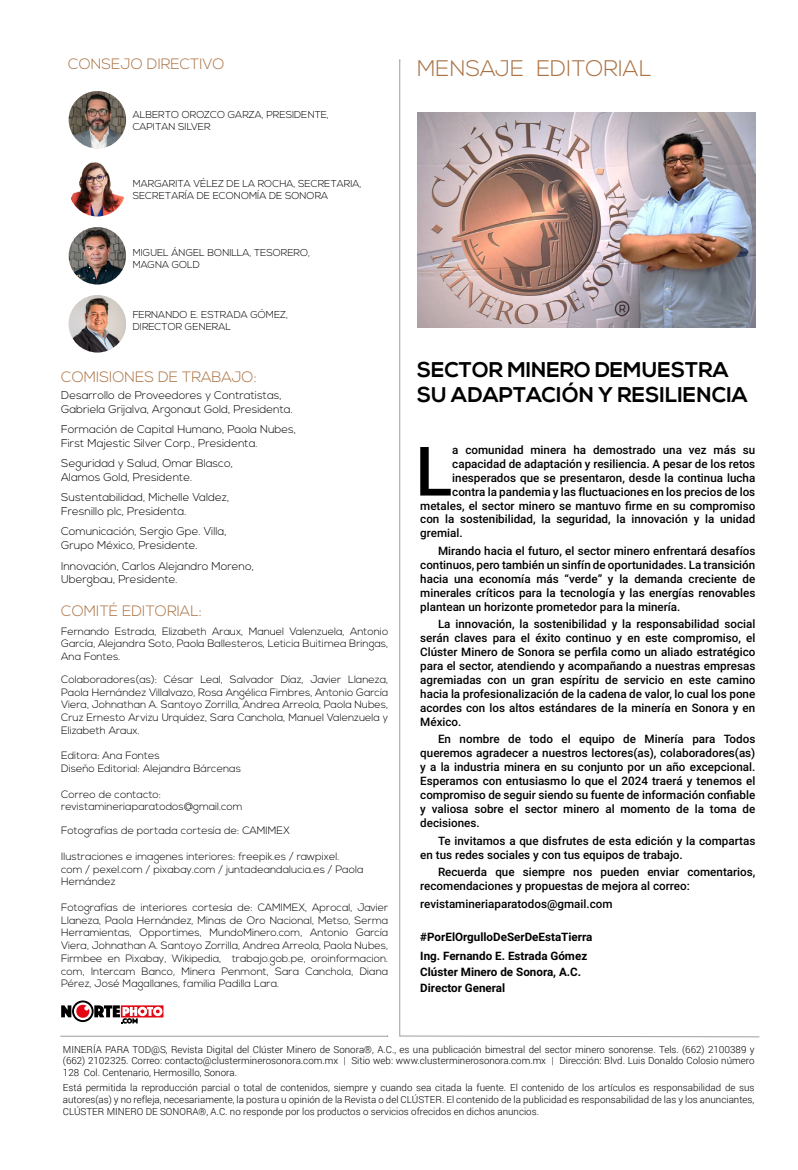
<style>
.page{position:relative;width:798px;height:1170px;background:#fff}
.page>*{position:absolute;margin:0;border:0;box-sizing:border-box;transform-origin:0 0}
.t1{font:500 68.25px "Roboto";color:#000}
.t2{font:300 22.5px "Nexa";color:#aa7142}
.t3{font:700 21.25px/25.5px "Nexa";color:#000}
.t4{font:300 15px "Nexa";color:#aa7142}
.t5{font:500 11.62px/14px "Roboto";color:#000;text-align:justify}
.t6{font:700 11.62px/19.2px "Roboto";color:#000}
.t7{font:300 11.25px/13.5px "Nexa";color:#000}
.t8{font:300 10.62px/12.8px "Nexa";color:#000;text-align:justify}
.t9{font:300 10px/12px "Nexa";color:#000}
.t10{font:300 9.75px/11.8px "Roboto";color:#000;text-align:justify}
</style>
<div class="page">
<svg style="left:399px;top:60px;width:360px;height:977px"></svg>
<img style="left:69px;top:159px;width:57px;height:57px;border-radius:29px">
<img style="left:69px;top:227px;width:57px;height:57px;border-radius:29px">
<hr style="left:60px;top:1035px;width:327px;height:1px;background:#9d9d9c">
<img style="left:69px;top:91px;width:57px;height:57px;border-radius:29px">
<img style="left:69px;top:295px;width:57px;height:57px;border-radius:29px">
<svg style="left:61px;top:1000px;width:102px;height:23px"></svg>
<img style="left:417px;top:112px;width:338px;height:215px">
<p class="t4" style="left:68px;top:55px;width:158px">CONSEJO DIRECTIVO</p>
<p class="t9" style="left:133px;top:109px;width:198px">ALBERTO OROZCO GARZA, PRESIDENTE,<br>CAPITAN SILVER</p>
<p class="t9" style="left:133px;top:178px;width:230px">MARGARITA VÉLEZ DE LA ROCHA, SECRETARIA,<br>SECRETARÍA DE ECONOMÍA DE SONORA</p>
<p class="t9" style="left:133px;top:246px;width:179px">MIGUEL ÁNGEL BONILLA, TESORERO,<br>MAGNA GOLD</p>
<p class="t9" style="left:133px;top:309px;width:157px">FERNANDO E. ESTRADA GÓMEZ,<br>DIRECTOR GENERAL</p>
<p class="t4" style="left:61px;top:368px;width:197px">COMISIONES DE TRABAJO:</p>
<p class="t7" style="left:61px;top:389px;width:233px">Desarrollo de Proveedores y Contratistas,<br>Gabriela Grijalva, Argonaut Gold, Presidenta.</p>
<p class="t7" style="left:61px;top:423px;width:236px">Formación de Capital Humano, Paola Nubes,<br>First Majestic Silver Corp., Presidenta.</p>
<p class="t7" style="left:61px;top:457px;width:173px">Seguridad y Salud, Omar Blasco,<br>Alamos Gold, Presidente.</p>
<p class="t7" style="left:61px;top:491px;width:169px">Sustentabilidad, Michelle Valdez,<br>Fresnillo plc, Presidenta.</p>
<p class="t7" style="left:61px;top:525px;width:167px">Comunicación, Sergio Gpe. Villa,<br>Grupo México, Presidente.</p>
<p class="t7" style="left:61px;top:559px;width:194px">Innovación, Carlos Alejandro Moreno,<br>Ubergbau, Presidente.</p>
<p class="t4" style="left:61px;top:602px;width:142px">COMITÉ EDITORIAL:</p>
<p class="t8" style="left:61px;top:625px;width:328px">Fernando Estrada, Elizabeth Araux, Manuel Valenzuela, Antonio García, Alejandra Soto, Paola Ballesteros, Leticia Buitimea Bringas, Ana Fontes.</p>
<p class="t8" style="left:61px;top:673px;width:328px">Colaboradores(as): César Leal, Salvador Díaz, Javier Llaneza, Paola Hernández Villalvazo, Rosa Angélica Fimbres, Antonio García Viera, Johnathan A. Santoyo Zorrilla, Andrea Arreola, Paola Nubes, Cruz Ernesto Arvizu Urquídez, Sara Canchola, Manuel Valenzuela y Elizabeth Araux.</p>
<p class="t8" style="left:61px;top:749px;width:181px">Editora: Ana Fontes<br>Diseño Editorial: Alejandra Bárcenas</p>
<p class="t8" style="left:61px;top:788px;width:183px">Correo de contacto: revistamineriaparatodos@gmail.com</p>
<p class="t8" style="left:61px;top:824px;width:230px">Fotografías de portada cortesía de: CAMIMEX</p>
<p class="t8" style="left:61px;top:850px;width:304px;text-align:left">Ilustraciones e imagenes interiores: freepik.es / rawpixel. com / pexel.com / pixabay.com / juntadeandalucia.es / Paola<br>Hernández</p>
<p class="t8" style="left:61px;top:901px;width:328px">Fotografías de interiores cortesía de: CAMIMEX, Aprocal, Javier Llaneza, Paola Hernández, Minas de Oro Nacional, Metso, Serma Herramientas, Opportimes, MundoMinero.com, Antonio García Viera, Johnathan A. Santoyo Zorrilla, Andrea Arreola, Paola Nubes, Firmbee en Pixabay, Wikipedia, trabajo.gob.pe, oroinformacion. com, Intercam Banco, Minera Penmont, Sara Canchola, Diana Pérez, José Magallanes, familia Padilla Lara.</p>
<h2 class="t2" style="left:417px;top:56px;width:236px">MENSAJE EDITORIAL</h2>
<h3 class="t3" style="left:417px;top:357px;width:332px">SECTOR MINERO DEMUESTRA<br>SU ADAPTACIÓN Y RESILIENCIA</h3>
<h1 class="t1" style="left:415px;top:423px;width:38px">L</h1>
<p class="t5" style="left:452px;top:442px;width:304px">a comunidad minera ha demostrado una vez más su</p>
<p class="t5" style="left:452px;top:456px;width:304px">capacidad de adaptación y resiliencia. A pesar de los retos</p>
<p class="t5" style="left:452px;top:470px;width:304px">inesperados que se presentaron, desde la continua lucha</p>
<p class="t5" style="left:452px;top:484px;width:304px">contra la pandemia y las fluctuaciones en los precios de los</p>
<p class="t5" style="left:420px;top:498px;width:336px">metales, el sector minero se mantuvo firme en su compromiso</p>
<p class="t5" style="left:420px;top:512px;width:336px">con la sostenibilidad, la seguridad, la innovación y la unidad</p>
<p class="t5" style="left:420px;top:526px;width:44px">gremial.</p>
<p class="t5" style="left:420px;top:543px;width:336px;text-indent:18px">Mirando hacia el futuro, el sector minero enfrentará desafíos continuos, pero también un sinfín de oportunidades. La transición hacia una economía más “verde” y la demanda creciente de minerales críticos para la tecnología y las energías renovables plantean un horizonte prometedor para la minería.</p>
<p class="t5" style="left:420px;top:616px;width:336px;text-indent:18px">La innovación, la sostenibilidad y la responsabilidad social serán claves para el éxito continuo y en este compromiso, el Clúster Minero de Sonora se perfila como un aliado estratégico para el sector, atendiendo y acompañando a nuestras empresas agremiadas con un gran espíritu de servicio en este camino hacia la profesionalización de la cadena de valor, lo cual los pone acordes con los altos estándares de la minería en Sonora y en México.</p>
<p class="t5" style="left:420px;top:731px;width:336px;text-indent:18px">En nombre de todo el equipo de Minería para Todos queremos agradecer a nuestros lectores(as), colaboradores(as) y a la industria minera en su conjunto por un año excepcional.<br>Esperamos con entusiasmo lo que el 2024 traerá y tenemos el compromiso de seguir siendo su fuente de información confiable y valiosa sobre el sector minero al momento de la toma de decisiones.</p>
<p class="t5" style="left:420px;top:833px;width:336px;text-indent:18px">Te invitamos a que disfrutes de esta edición y la compartas en tus redes sociales y con tus equipos de trabajo.</p>
<p class="t5" style="left:420px;top:864px;width:336px;text-indent:18px">Recuerda que siempre nos pueden enviar comentarios, recomendaciones y propuestas de mejora al correo:</p>
<p class="t5" style="left:420px;top:896px;width:194px">revistamineriaparatodos@gmail.com</p>
<p class="t6" style="left:420px;top:926px;width:173px">#PorElOrgulloDeSerDeEstaTierra<br>Ing. Fernando E. Estrada Gómez</p>
<p class="t6" style="left:420px;top:963px;width:162px;line-height:15.8px">Clúster Minero de Sonora, A.C.<br>Director General</p>
<p class="t10" style="left:63px;top:1042px;width:692px">MINERÍA PARA TOD@S, Revista Digital del Clúster Minero de Sonora®, A.C., es una publicación bimestral del sector minero sonorense. Tels. (662) 2100389 y (662) 2102325. Correo: contacto@clusterminerosonora.com.mx | Sitio web: www.clusterminerosonora.com.mx | Dirección: Blvd. Luis Donaldo Colosio número 128 Col. Centenario, Hermosillo, Sonora.</p>
<p class="t10" style="left:63px;top:1081px;width:692px">Está permitida la reproducción parcial o total de contenidos, siempre y cuando sea citada la fuente. El contenido de los artículos es responsabilidad de sus autores(as) y no refleja, necesariamente, la postura u opinión de la Revista o del CLÚSTER. El contenido de la publicidad es responsabilidad de las y los anunciantes, CLÚSTER MINERO DE SONORA®, A.C. no responde por los productos o servicios ofrecidos en dichos anuncios.</p>
</div>
